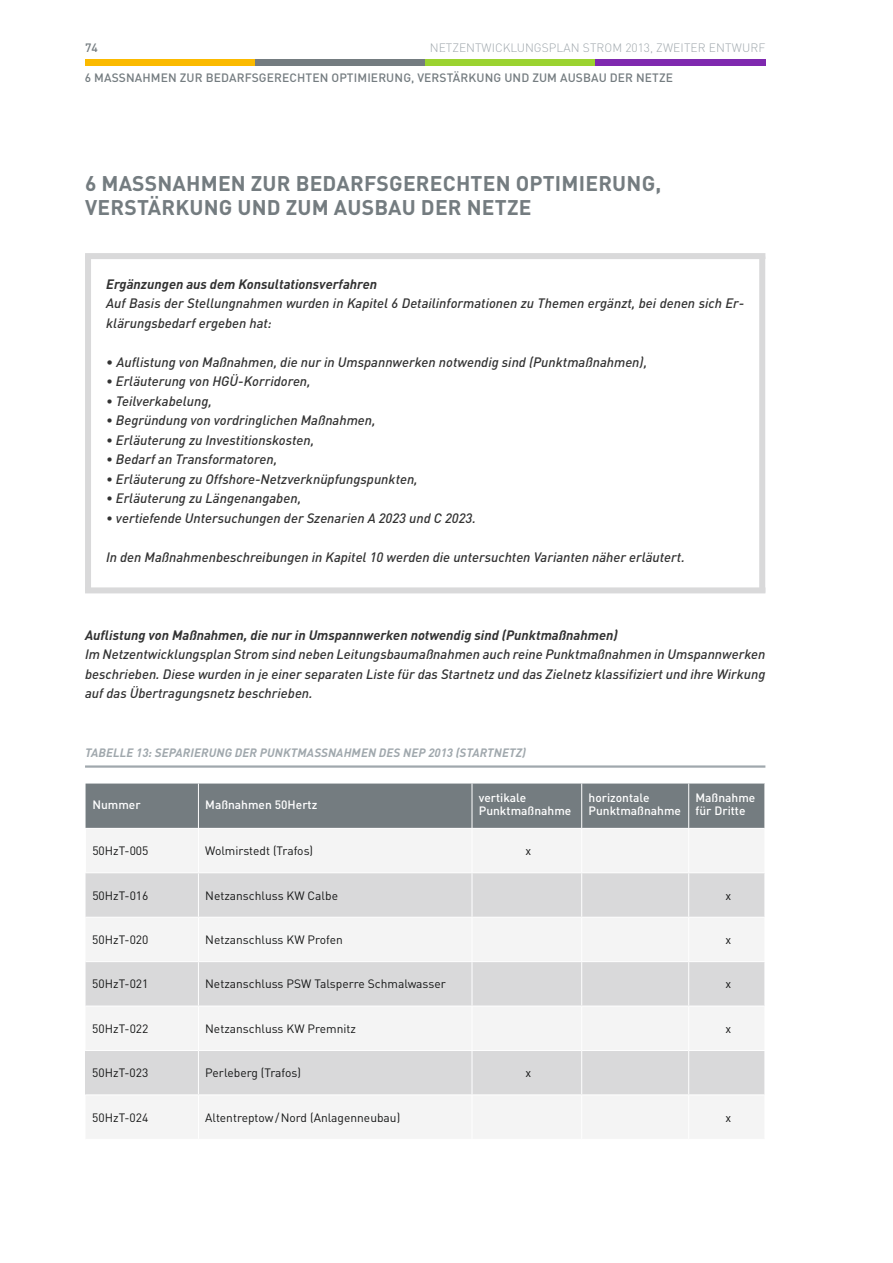
<style>
.page{position:relative;width:893px;height:1263px;background:#fff}
.page>*{position:absolute;margin:0;border:0;box-sizing:border-box;transform-origin:0 0}
.t1{font:700 21px/24px "DINOT";letter-spacing:.01em;color:#747c80}
.t2{font:italic 500 13.5px/19.5px "DIN";color:#323232}
.t3{font:italic 700 13.5px "DINOT";color:#323232}
.t4{font:12px "DINOT";color:#151616}
.t5{font:500 12px/13.4px "DINOT";color:#fff}
.t6{font:500 12px "DINOT";letter-spacing:.01em;color:#747c80}
.t7{font:italic 700 12px "DINOT";letter-spacing:.01em;color:#a0a8ad}
.t8{font:300 12px "DINOT";color:#a0a8ad}
.s1{font-family:"DINOT";font-weight:400;font-style:normal}
</style>
<div class="page">
<div style="left:85px;top:59px;width:170px;height:6px;background:#fbba00"></div>
<div style="left:255px;top:59px;width:170px;height:6px;background:#747c80"></div>
<div style="left:425px;top:59px;width:170px;height:6px;background:#9bd330"></div>
<div style="left:595px;top:59px;width:170px;height:6px;background:#7f29af"></div>
<div style="left:85px;top:253px;width:680px;height:6px;background:#d9d9da"></div>
<div style="left:85px;top:587px;width:680px;height:6px;background:#d9d9da"></div>
<hr style="left:85px;top:765px;width:680px;height:3px;background:#a0a8ad">
<div style="left:759px;top:256px;width:6px;height:336px;background:#d9d9da"></div>
<div style="left:85px;top:256px;width:6px;height:335px;background:#d9d9da"></div>
<div style="left:86px;top:783px;width:678px;height:45px;background:#747c80"></div>
<div style="left:86px;top:829px;width:678px;height:309px;background:#f4f4f4"></div>
<svg style="left:86px;top:873px;width:678px;height:221px;fill:#d9d9da"></svg>
<hr style="left:472px;top:1094px;width:110px;height:1px;background:#fff">
<hr style="left:582px;top:1094px;width:107px;height:1px;background:#fff">
<hr style="left:689px;top:1094px;width:76px;height:1px;background:#fff">
<hr style="left:85px;top:1050px;width:113px;height:1px;background:#fff">
<hr style="left:198px;top:1050px;width:274px;height:1px;background:#fff">
<hr style="left:471px;top:1051px;width:1px;height:43px;background:#fff">
<hr style="left:85px;top:1094px;width:113px;height:1px;background:#fff">
<hr style="left:198px;top:1094px;width:274px;height:1px;background:#fff">
<hr style="left:85px;top:1051px;width:1px;height:43px;background:#d9d9da">
<hr style="left:198px;top:783px;width:1px;height:45px;background:#fff">
<hr style="left:471px;top:783px;width:1px;height:45px;background:#fff">
<hr style="left:581px;top:783px;width:1px;height:45px;background:#fff">
<hr style="left:688px;top:783px;width:1px;height:45px;background:#fff">
<hr style="left:198px;top:828px;width:1px;height:44px;background:#fff">
<hr style="left:471px;top:829px;width:1px;height:43px;background:#fff">
<hr style="left:198px;top:873px;width:1px;height:44px;background:#fff">
<hr style="left:471px;top:873px;width:1px;height:44px;background:#fff">
<hr style="left:198px;top:918px;width:1px;height:43px;background:#fff">
<hr style="left:471px;top:918px;width:1px;height:43px;background:#fff">
<hr style="left:198px;top:962px;width:1px;height:43px;background:#fff">
<hr style="left:471px;top:962px;width:1px;height:43px;background:#fff">
<hr style="left:198px;top:1006px;width:1px;height:44px;background:#fff">
<hr style="left:471px;top:1006px;width:1px;height:44px;background:#fff">
<hr style="left:198px;top:1051px;width:1px;height:43px;background:#fff">
<hr style="left:198px;top:1095px;width:1px;height:44px;background:#fff">
<hr style="left:471px;top:1095px;width:1px;height:44px;background:#fff">
<hr style="left:581px;top:828px;width:1px;height:44px;background:#fff">
<hr style="left:688px;top:828px;width:1px;height:44px;background:#fff">
<hr style="left:581px;top:873px;width:1px;height:44px;background:#fff">
<hr style="left:688px;top:873px;width:1px;height:44px;background:#fff">
<hr style="left:581px;top:918px;width:1px;height:43px;background:#fff">
<hr style="left:688px;top:918px;width:1px;height:43px;background:#fff">
<hr style="left:581px;top:962px;width:1px;height:43px;background:#fff">
<hr style="left:688px;top:962px;width:1px;height:43px;background:#fff">
<hr style="left:581px;top:1006px;width:1px;height:44px;background:#fff">
<hr style="left:688px;top:1006px;width:1px;height:44px;background:#fff">
<hr style="left:581px;top:1051px;width:1px;height:43px;background:#fff">
<hr style="left:688px;top:1051px;width:1px;height:43px;background:#fff">
<hr style="left:581px;top:1095px;width:1px;height:44px;background:#fff">
<hr style="left:688px;top:1095px;width:1px;height:44px;background:#fff">
<hr style="left:472px;top:872px;width:110px;height:1px;background:#fff">
<hr style="left:582px;top:872px;width:107px;height:1px;background:#fff">
<hr style="left:689px;top:872px;width:76px;height:1px;background:#fff">
<hr style="left:472px;top:917px;width:110px;height:1px;background:#fff">
<hr style="left:582px;top:917px;width:107px;height:1px;background:#fff">
<hr style="left:689px;top:917px;width:76px;height:1px;background:#fff">
<hr style="left:472px;top:961px;width:110px;height:1px;background:#fff">
<hr style="left:582px;top:961px;width:107px;height:1px;background:#fff">
<hr style="left:689px;top:961px;width:76px;height:1px;background:#fff">
<hr style="left:472px;top:1005px;width:110px;height:1px;background:#fff">
<hr style="left:582px;top:1005px;width:107px;height:1px;background:#fff">
<hr style="left:689px;top:1005px;width:76px;height:1px;background:#fff">
<hr style="left:472px;top:1050px;width:110px;height:1px;background:#fff">
<hr style="left:582px;top:1050px;width:107px;height:1px;background:#fff">
<hr style="left:689px;top:1050px;width:76px;height:1px;background:#fff">
<hr style="left:85px;top:872px;width:113px;height:1px;background:#fff">
<hr style="left:198px;top:872px;width:274px;height:1px;background:#fff">
<hr style="left:86px;top:917px;width:112px;height:1px;background:#fff">
<hr style="left:198px;top:917px;width:274px;height:1px;background:#fff">
<hr style="left:86px;top:961px;width:112px;height:1px;background:#fff">
<hr style="left:198px;top:961px;width:274px;height:1px;background:#fff">
<hr style="left:86px;top:1005px;width:112px;height:1px;background:#fff">
<hr style="left:198px;top:1005px;width:274px;height:1px;background:#fff">
<p class="t6" style="left:85px;top:40px;width:14px">74</p>
<p class="t8" style="left:430px;top:40px;width:235px">NETZENTWICKLUNGSPLAN STROM 2013, ZWEITE</p>
<p class="t8" style="left:698px;top:40px;width:28px">R ENTWU</p>
<p class="t8" style="left:750px;top:40px;width:16px">RF</p>
<p class="t6" style="left:85px;top:70px;width:36px">6 MASSN</p>
<p class="t6" style="left:135px;top:70px;width:110px">AHM EN ZUR BEDARFS</p>
<p class="t6" style="left:259px;top:70px;width:128px">GERECHTEN OPTIM IERUN</p>
<p class="t6" style="left:403px;top:70px;width:66px">G, VERSTÄRKUN</p>
<p class="t6" style="left:494px;top:70px;width:181px">G UN D ZUM AUSBAU DER N ETZE</p>
<h1 class="t1" style="left:85px;top:171px;width:578px">6 MASSNAHMEN ZUR BEDARFSGERECHTEN OPTIMIERUNG,<br>VERSTÄRKUN G UN D ZUM AUSBAU DER NETZE</h1>
<p class="t3" style="left:106px;top:275px;width:272px">Ergänzungen aus dem Konsultationsverfahren</p>
<p class="t2" style="left:106px;top:293px;width:639px">Auf Basis der Stellungnahmen wurden in Kapitel 6 Detailinformationen zu Themen ergänzt, bei denen sich Er&shy;klärungsbedarf ergeben hat:</p>
<p class="t2" style="left:106px;top:352px;width:542px"><span class="s1">•</span> Auflistung von Maßnahmen, die nur in Umspannwerken notwendig sind (Punktmaßnahmen),</p>
<p class="t2" style="left:106px;top:371px;width:206px">• Erläuterung von HGÜ-Korridoren,</p>
<p class="t2" style="left:106px;top:391px;width:107px">• Teilverkabelung,</p>
<p class="t2" style="left:106px;top:410px;width:271px">• Begründung von vordringlichen Maßnahmen,</p>
<p class="t2" style="left:106px;top:430px;width:210px">• Erläuterung zu Investitionskosten,</p>
<p class="t2" style="left:106px;top:449px;width:172px">• Bedarf an Transformatoren,</p>
<p class="t2" style="left:106px;top:469px;width:313px">• Erläuterung zu Offshore-Netzverknüpfungspunkten,</p>
<p class="t2" style="left:106px;top:488px;width:196px">• Erläuterung zu Längenangaben,</p>
<p class="t2" style="left:106px;top:508px;width:371px">• vertiefende Untersuchungen der Szenarien A 2023 und C 2023.</p>
<p class="t2" style="left:106px;top:547px;width:580px">In den Maßnahmenbeschreibungen in Kapitel 10 werden die untersuchten Varianten näher erläutert.</p>
<p class="t3" style="left:85px;top:626px;width:534px">Auflistung von Maßnahmen, die nur in Umspannwerken notwendig sind (Punktmaßnahmen)</p>
<p class="t2" style="left:85px;top:644px;width:682px;text-align:justify">Im Netzentwicklungsplan Strom sind neben Leitungsbaumaßnahmen auch reine Punktmaßnahmen in Umspannwerken beschrieben. Diese wurden in je einer separaten Liste für das Startnetz und das Zielnetz klassifiziert und ihre Wirkung auf das Übertragungsnetz beschrieben.</p>
<p class="t7" style="left:85px;top:745px;width:442px">Ta belle 13: Sepa rierung der PunktmaSSnahmen des NEP 2013 (Star tnetz)</p>
<p class="t5" style="left:92px;top:797px;width:50px">Nummer</p>
<p class="t5" style="left:205px;top:797px;width:114px">Maßnahmen 50Hertz</p>
<p class="t5" style="left:479px;top:791px;width:94px">vertikale<br>Punktmaßnahme</p>
<p class="t5" style="left:588px;top:791px;width:94px">horizontale<br>Punktmaßnahme</p>
<p class="t5" style="left:695px;top:791px;width:61px">Maßnahme für Dritte</p>
<p class="t4" style="left:92px;top:843px;width:58px">50HzT-005</p>
<p class="t4" style="left:205px;top:843px;width:109px">Wolmirstedt (Trafos)</p>
<p class="t4" style="left:525px;top:843px;width:7px">x</p>
<p class="t4" style="left:92px;top:888px;width:58px">50HzT-016</p>
<p class="t4" style="left:205px;top:888px;width:134px">Netzanschluss KW Calbe</p>
<p class="t4" style="left:725px;top:888px;width:7px">x</p>
<p class="t4" style="left:92px;top:932px;width:58px">50HzT-020</p>
<p class="t4" style="left:205px;top:932px;width:139px">Netzanschluss KW Profen</p>
<p class="t4" style="left:725px;top:932px;width:7px">x</p>
<p class="t4" style="left:92px;top:977px;width:58px">50HzT-021</p>
<p class="t4" style="left:205px;top:977px;width:242px">Netzanschluss PSW Talsperre Schmalwasser</p>
<p class="t4" style="left:725px;top:977px;width:7px">x</p>
<p class="t4" style="left:92px;top:1021px;width:58px">50HzT-022</p>
<p class="t4" style="left:205px;top:1021px;width:152px">Netzanschluss KW Premnitz</p>
<p class="t4" style="left:725px;top:1021px;width:7px">x</p>
<p class="t4" style="left:92px;top:1065px;width:58px">50HzT-023</p>
<p class="t4" style="left:205px;top:1065px;width:97px">Perleberg (Trafos)</p>
<p class="t4" style="left:525px;top:1065px;width:7px">x</p>
<p class="t4" style="left:92px;top:1110px;width:58px">50HzT-024</p>
<p class="t4" style="left:205px;top:1110px;width:197px">Altentreptow/Nord (Anlagenneubau)</p>
<p class="t4" style="left:725px;top:1110px;width:7px">x</p>
</div>
